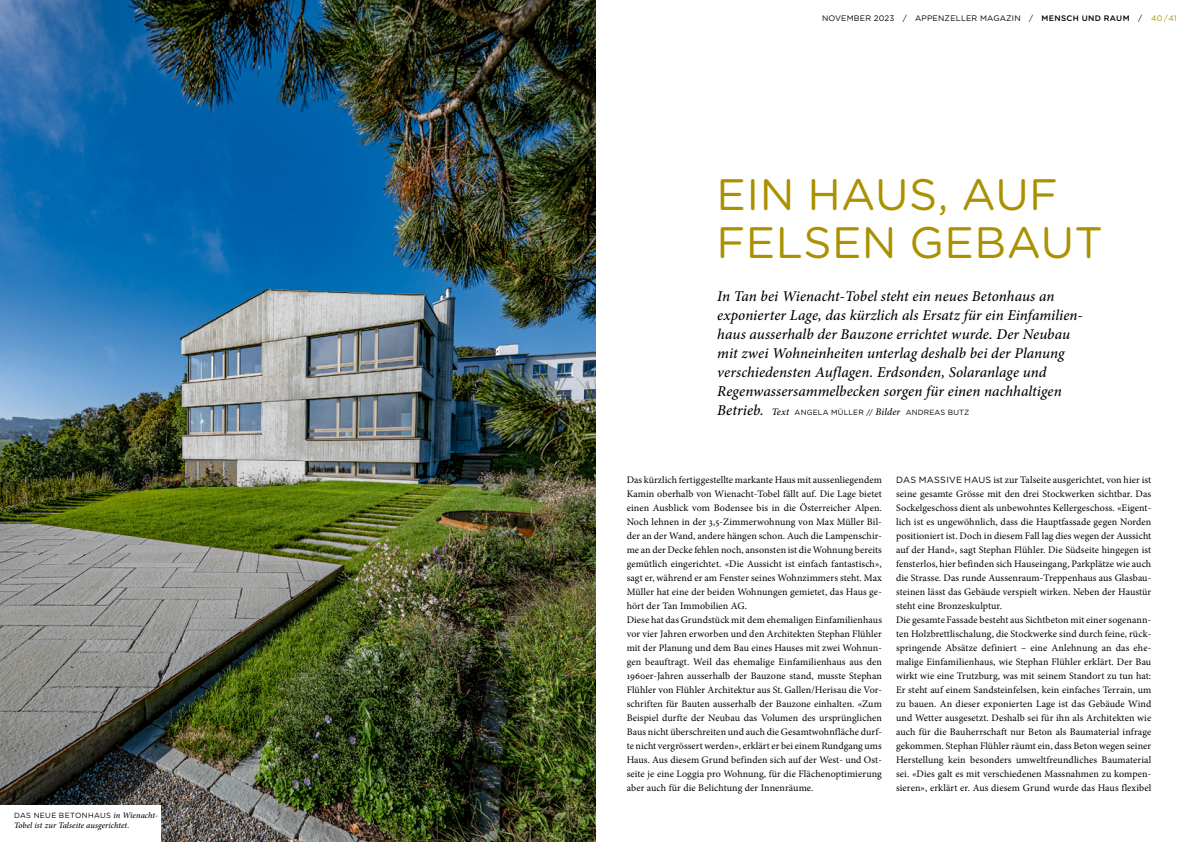
<style>
.page{position:relative;width:1191px;height:842px;background:#fff}
.page>*{position:absolute;margin:0;border:0;box-sizing:border-box;transform-origin:0 0}
.t1{font:44px/48px "Gotham Rounded";letter-spacing:.01em;color:#ab9100}
.t2{font:italic 500 15px/19px "Minion Pro";letter-spacing:.005em;color:#000}
.t3{font:10px/14px "Minion Pro";letter-spacing:.01em;color:#000}
.t4{font:italic 500 8.5px "Minion Pro";color:#000}
.t5{font:8px "Gotham Rounded";letter-spacing:.02em;color:#000}
.t6{font:7.5px "Gotham Rounded";letter-spacing:.02em;color:#000}
.t7{font:7.5px "Gotham Rounded";letter-spacing:.045em;color:#000}
.s1{font-family:"Minion Pro";font-weight:500;font-style:italic;font-size:8.5px}
.s2{font-weight:500}
.s3{color:#ab9100}
.s4{font-family:"Minion Pro";font-weight:500;font-style:italic;font-size:15px}
.s5{font-family:"Minion Pro";font-weight:500;font-style:italic;font-size:10px}
.s6{font-family:"Gotham Rounded";font-size:9px}
</style>
<div class="page">
<img style="left:0;top:0;width:595px;height:842px">
<div style="left:0;top:805px;width:161px;height:37px;background:#fff"></div>
<p class="t7" style="left:14px;top:810px;width:145px">DAS NEUE BETONHAUS <span class="s1">in Wienacht-</span></p>
<p class="t4" style="left:14px;top:819px;width:117px">Tobel ist zur Talseite ausgerichtet.</p>
<p class="t5" style="left:822px;top:13px;width:356px">NOVEMBER 2023 / APPENZELLER MAGAZIN / <span class="s2">MENSCH UND RAUM</span> / <span class="s3">40 / 41</span></p>
<h1 class="t1" style="left:716px;top:169px;width:388px">EIN HAUS, AUF<br>FELSEN GEBAUT</h1>
<p class="t2" style="left:717px;top:287px;width:367px">In Tan bei Wienacht-Tobel steht ein neues Betonhaus an exponierter Lage, das kürzlich als Ersatz für ein Einfamilien&shy;haus ausserhalb der Bauzone errichtet wurde. Der Neubau mit zwei Wohneinheiten unterlag deshalb bei der Planung verschiedensten Auflagen. Erdsonden, Solaranlage und Regenwassersammelbecken sorgen für einen nachhaltigen</p>
<p class="t6" style="left:717px;top:407px;width:253px"><span class="s4">Betrieb.</span> <span class="s5">Text</span> ANGELA MÜLLER // <span class="s5">Bilder</span> ANDREAS BUTZ</p>
<p class="t3" style="left:626px;top:473px;width:257px">Das kürzlich fertiggestellte markante Haus mit aussenliegendem Kamin oberhalb von Wienacht-Tobel fällt auf. Die Lage bietet einen Ausblick vom Bodensee bis in die Österreicher Alpen.<br>Noch lehnen in der 3,5-Zimmerwohnung von Max Müller Bil&shy;der an der Wand, andere hängen schon. Auch die Lampenschir&shy;me an der Decke fehlen noch, ansonsten ist die Wohnung bereits gemütlich eingerichtet. «Die Aussicht ist einfach fantastisch», sagt er, während er am Fenster seines Wohnzimmers steht. Max Müller hat eine der beiden Wohnungen gemietet, das Haus ge&shy;hört der Tan Immobilien AG.<br>Diese hat das Grundstück mit dem ehemaligen Einfamilienhaus vor vier Jahren erworben und den Architekten Stephan Flühler mit der Planung und dem Bau eines Hauses mit zwei Wohnun&shy;gen beauftragt. Weil das ehemalige Einfamilienhaus aus den 1960er-Jahren ausserhalb der Bauzone stand, musste Stephan Flühler von Flühler Architektur aus St. Gallen/Herisau die Vor&shy;schriften für Bauten ausserhalb der Bauzone einhalten. «Zum Beispiel durfte der Neubau das Volumen des ursprünglichen Baus nicht überschreiten und auch die Gesamtwohnfläche durf&shy;te nicht vergrössert werden», erklärt er bei einem Rundgang ums Haus. Aus diesem Grund befinden sich auf der West- und Ost&shy;seite je eine Loggia pro Wohnung, für die Flächenoptimierung aber auch für die Belichtung der Innenräume.</p>
<p class="t3" style="left:896px;top:473px;width:257px"><span class="s6">DAS MASSIVE HAUS</span> ist zur Talseite ausgerichtet, von hier ist seine gesamte Grösse mit den drei Stockwerken sichtbar. Das Sockelgeschoss dient als unbewohntes Kellergeschoss. «Eigent&shy;lich ist es ungewöhnlich, dass die Hauptfassade gegen Norden positioniert ist. Doch in diesem Fall lag dies wegen der Aussicht auf der Hand», sagt Stephan Flühler. Die Südseite hingegen ist fensterlos, hier befinden sich Hauseingang, Parkplätze wie auch die Strasse. Das runde Aussenraum-Treppenhaus aus Glasbau&shy;steinen lässt das Gebäude verspielt wirken. Neben der Haustür steht eine Bronzeskulptur.<br>Die gesamte Fassade besteht aus Sichtbeton mit einer sogenann&shy;ten Holzbrettlischalung, die Stockwerke sind durch feine, rück&shy;springende Absätze definiert – eine Anlehnung an das ehe&shy;malige Einfamilienhaus, wie Stephan Flühler erklärt. Der Bau wirkt wie eine Trutzburg, was mit seinem Standort zu tun hat:<br>Er steht auf einem Sandsteinfelsen, kein einfaches Terrain, um zu bauen. An dieser exponierten Lage ist das Gebäude Wind und Wetter ausgesetzt. Deshalb sei für ihn als Architekten wie auch für die Bauherrschaft nur Beton als Baumaterial infrage gekommen. Stephan Flühler räumt ein, dass Beton wegen seiner Herstellung kein besonders umweltfreundliches Baumaterial sei. «Dies galt es mit verschiedenen Massnahmen zu kompen&shy;sieren», erklärt er. Aus diesem Grund wurde das Haus flexibel</p>
</div>
